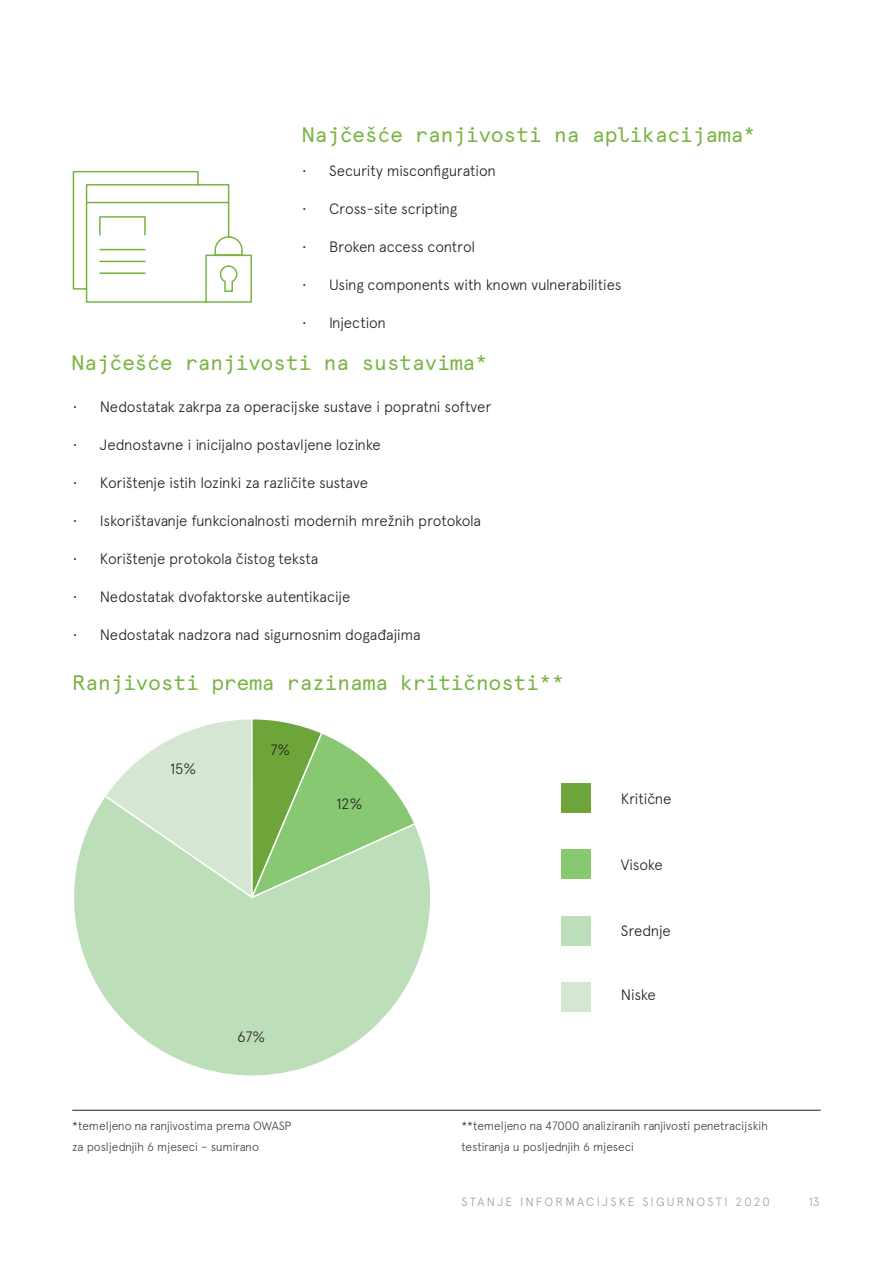
<style>
.page{position:relative;width:893px;height:1263px;background:#fff}
.page>*{position:absolute;margin:0;border:0;box-sizing:border-box;transform-origin:0 0}
.Level_2_Headings{font:21px "Apercu Pro Mono";letter-spacing:-.02em;color:#79b442}
.Body_Text{font:300 15px "Apercu Pro";letter-spacing:-.015em;color:#231f20}
.Body_Text-2{font:300 12px/21px "Apercu Pro";letter-spacing:-.015em;color:#3e3e3f}
.t1{font:300 12px "Apercu Pro";letter-spacing:.18em;color:#97a0a1}
</style>
<div class="page">
<div style="left:561px;top:982px;width:30px;height:30px;background:#d5e6d2"></div>
<div style="left:561px;top:783px;width:30px;height:30px;background:#6da53b"></div>
<div style="left:561px;top:849px;width:30px;height:30px;background:#88c873"></div>
<svg style="left:107px;top:719px;width:290px;height:75px"></svg>
<svg style="left:74px;top:794px;width:356px;height:282px"></svg>
<svg style="left:72px;top:170px;width:180px;height:133px"></svg>
<hr style="left:72px;top:1110px;width:749px;height:1px;background:#231f20">
<div style="left:561px;top:916px;width:30px;height:30px;background:#bcdeb9"></div>
<p class="Level_2_Headings" style="left:302px;top:119px;width:456px">Najčešće ranjivosti na aplikacijama*</p>
<p class="Body_Text" style="left:302px;top:159px;width:195px">• Security misconfiguration</p>
<p class="Body_Text" style="left:302px;top:197px;width:157px">• Cross-site scripting</p>
<p class="Body_Text" style="left:302px;top:235px;width:175px">• Broken access control</p>
<p class="Body_Text" style="left:302px;top:273px;width:321px">• Using components with known vulnerabilities</p>
<p class="Body_Text" style="left:302px;top:311px;width:85px">• Injection</p>
<p class="Level_2_Headings" style="left:72px;top:347px;width:418px">Najčešće ranjivosti na sustavima*</p>
<p class="Body_Text" style="left:73px;top:395px;width:420px">• Nedostatak zakrpa za operacijske sustave i popratni softver</p>
<p class="Body_Text" style="left:73px;top:433px;width:309px">• Jednostavne i inicijalno postavljene lozinke</p>
<p class="Body_Text" style="left:73px;top:471px;width:297px">• Korištenje istih lozinki za različite sustave</p>
<p class="Body_Text" style="left:73px;top:509px;width:410px">• Iskorištavanje funkcionalnosti modernih mrežnih protokola</p>
<p class="Body_Text" style="left:73px;top:547px;width:247px">• Korištenje protokola čistog teksta</p>
<p class="Body_Text" style="left:73px;top:585px;width:279px">• Nedostatak dvofaktorske autentikacije</p>
<p class="Body_Text" style="left:73px;top:623px;width:349px">• Nedostatak nadzora nad sigurnosnim događajima</p>
<p class="Level_2_Headings" style="left:73px;top:667px;width:493px">Ranjivosti prema razinama kritičnosti**</p>
<p class="Body_Text" style="left:170px;top:757px;width:28px">15%</p>
<p class="Body_Text" style="left:270px;top:739px;width:21px">7%</p>
<p class="Body_Text" style="left:336px;top:792px;width:28px">12%</p>
<p class="Body_Text" style="left:237px;top:1025px;width:29px">67%</p>
<p class="Body_Text-2" style="left:72px;top:1114px;width:221px">*temeljeno na ranjivostima prema OWASP za posljednjih 6 mjeseci – sumirano</p>
<p class="Body_Text" style="left:621px;top:787px;width:52px">Kritične</p>
<p class="Body_Text" style="left:621px;top:854px;width:43px">Visoke</p>
<p class="Body_Text" style="left:621px;top:919px;width:51px">Srednje</p>
<p class="Body_Text" style="left:621px;top:983px;width:37px">Niske</p>
<p class="Body_Text-2" style="left:461px;top:1114px;width:308px">**temeljeno na 47000 analiziranih ranjivosti penetracijskih testiranja u posljednjih 6 mjeseci</p>
<p class="t1" style="left:461px;top:1193px;width:310px">STANJE INFORMACIJSKE SIGURNOSTI 2020</p>
<p class="t1" style="left:809px;top:1193px;width:12px">13</p>
</div>
